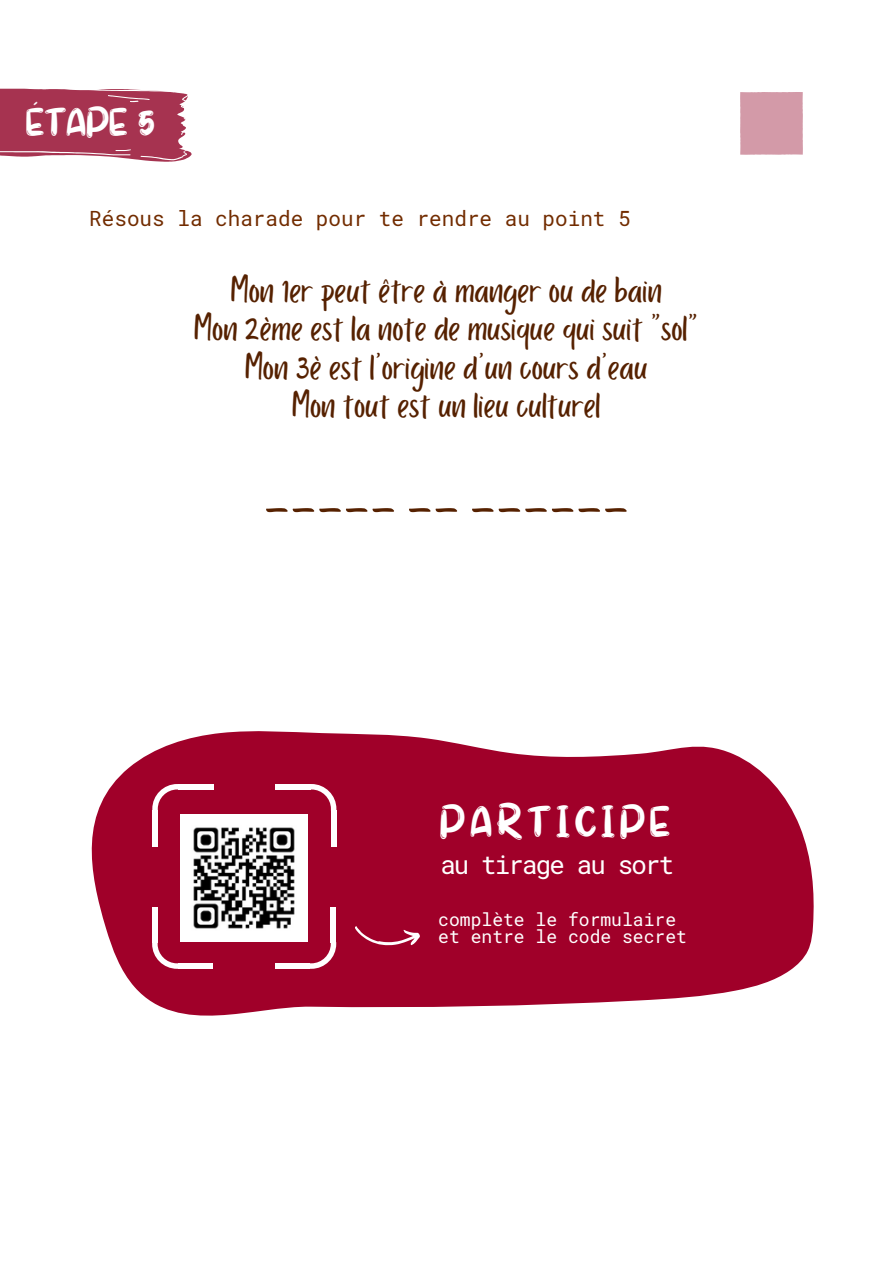
<style>
.page{position:relative;width:893px;height:1264px;background:#fff}
.page>*{position:absolute;margin:0;border:0;box-sizing:border-box;transform-origin:0 0}
.t1{font:51px "Porcelain";color:#562100}
.t2{font:46.35px "Stella";letter-spacing:.1em;color:#fff}
.t3{font:42px "Stella";color:#fff}
.t4{font:39px/38.2px "Porcelain";color:#562100;text-align:center}
.t5{font:25.8px "Roboto Mono";letter-spacing:-.07em;color:#fff}
.t6{font:21px "Roboto Mono";color:#722c00}
.t7{font:18px/17.4px "Roboto Mono";color:#fff}
</style>
<div class="page">
<div style="left:740px;top:92px;width:63px;height:63px;background:#d39aa8"></div>
<svg style="left:0;top:88px;width:192px;height:74px;background:#b25069"></svg>
<svg style="left:91px;top:731px;width:723px;height:285px;fill:#a00029"></svg>
<svg style="left:152px;top:784px;width:27px;height:26px"></svg>
<div style="left:178px;top:784px;width:35px;height:5px;background:#fff"></div>
<div style="left:152px;top:810px;width:6px;height:36px;background:#fff"></div>
<svg style="left:310px;top:784px;width:26px;height:26px"></svg>
<div style="left:276px;top:784px;width:34px;height:5px;background:#fff"></div>
<div style="left:331px;top:810px;width:5px;height:36px;background:#fff"></div>
<svg style="left:152px;top:942px;width:27px;height:26px"></svg>
<div style="left:178px;top:963px;width:35px;height:5px;background:#fff"></div>
<div style="left:152px;top:907px;width:6px;height:35px;background:#fff"></div>
<svg style="left:309px;top:942px;width:27px;height:26px"></svg>
<div style="left:276px;top:963px;width:34px;height:5px;background:#fff"></div>
<div style="left:331px;top:907px;width:5px;height:35px;background:#fff"></div>
<svg style="left:354px;top:925px;width:67px;height:22px"></svg>
<img style="left:180px;top:814px;width:127px;height:127px">
<p class="t3" style="left:27px;top:101px;width:130px">ÉTAPE 5</p>
<p class="t6" style="left:89px;top:204px;width:543px">Résous la charade pour te rendre au point 5</p>
<p class="t4" style="left:194px;top:273px;width:501px">Mon 1er peut être à manger ou de bain<br>Mon 2ème est la note de musique qui suit “sol” Mon 3è est l’origine d’un cours d’eau<br>Mon tout est un lieu culturel</p>
<h1 class="t1" style="left:263px;top:469px;width:367px">_____ __ ______</h1>
<p class="t2" style="left:440px;top:798px;width:232px">PARTICIPE</p>
<p class="t5" style="left:440px;top:847px;width:235px">au tirage au sort</p>
<p class="t7" style="left:438px;top:910px;width:250px">complète le formulaire et entre le code secret</p>
</div>
